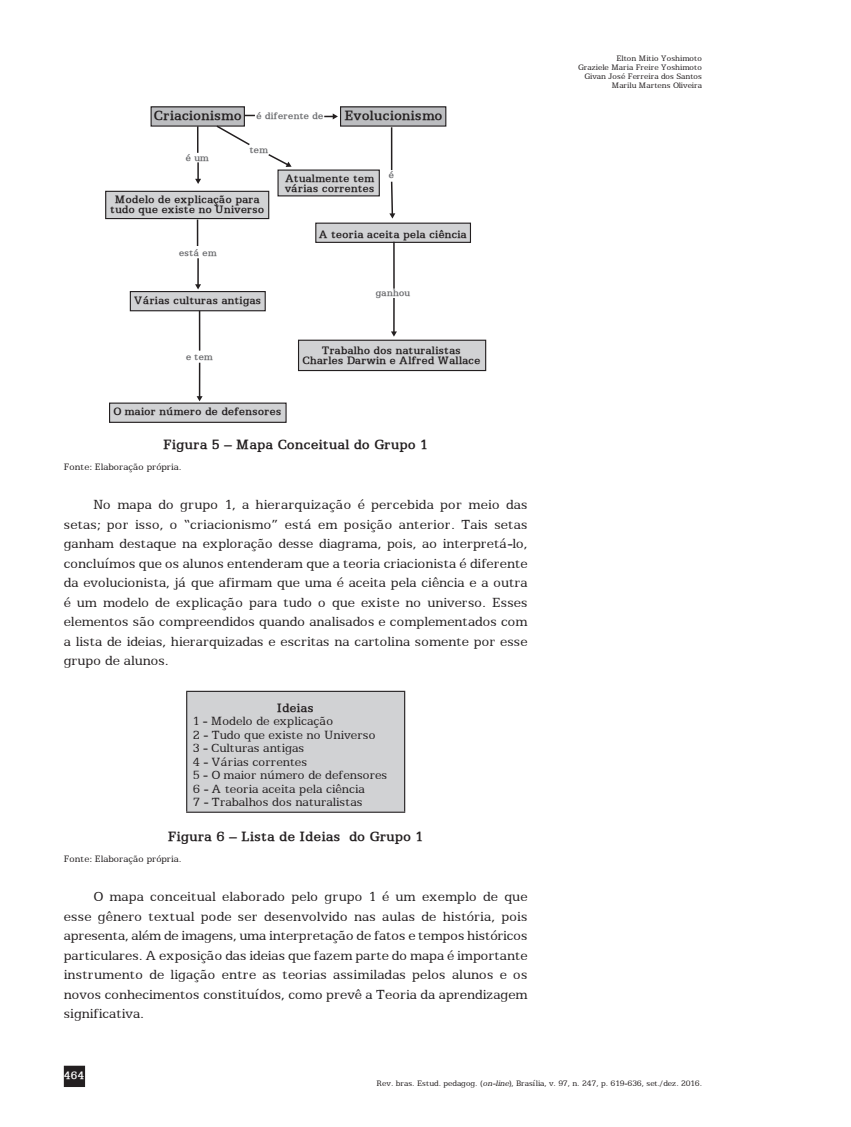
<style>
.page{position:relative;width:851px;height:1127px;background:#fff}
.page>*{position:absolute;margin:0;border:0;box-sizing:border-box;transform-origin:0 0}
.t1{font:15px/19.5px "Eggo Normal";color:#231f20;text-align:justify}
.t2{font:700 15px "Eggo";color:#231f20}
.t3{font:13.5px/13.5px "Eggo Normal";color:#231f20}
.t4{font:700 13.5px "Eggo";color:#231f20}
.t5{font:700 12px/9.9px "Eggo";color:#231f20;text-align:center}
.t6{font:700 12px "Eggo";color:#fff}
.t7{font:10.5px "Eggo Normal";color:#231f20}
.t8{font:700 10.5px "Eggo";color:#6c6d70}
.t9{font:9px/9px "Eggo Normal";color:#231f20;text-align:right}
.s1{font-size:10.5px;color:#6c6d70}
.s2{font-style:italic}
</style>
<div class="page">
<div style="left:65px;top:1066px;width:19px;height:20px;background:#231f20"></div>
<div style="left:64px;top:1066px;width:21px;height:21px;border:2px solid #231f20"></div>
<div style="left:187px;top:691px;width:217px;height:121px;background:#d1d2d4"></div>
<hr style="left:186px;top:691px;width:219px;height:1px;background:#231f20">
<hr style="left:186px;top:692px;width:1px;height:120px;background:#231f20">
<hr style="left:404px;top:692px;width:1px;height:120px;background:#231f20">
<hr style="left:186px;top:812px;width:219px;height:1px;background:#231f20">
<div style="left:151px;top:107px;width:93px;height:19px;background:#bcbdc0"></div>
<div style="left:150px;top:106px;width:95px;height:21px;border:1px solid #231f20"></div>
<div style="left:340px;top:107px;width:106px;height:19px;background:#bcbdc0"></div>
<div style="left:340px;top:106px;width:106px;height:21px;border:1px solid #231f20"></div>
<div style="left:316px;top:223px;width:154px;height:19px;background:#d1d2d4"></div>
<div style="left:315px;top:223px;width:156px;height:20px;border:1px solid #231f20"></div>
<div style="left:106px;top:191px;width:163px;height:28px;background:#d1d2d4"></div>
<div style="left:105px;top:191px;width:164px;height:28px;border:1px solid #231f20"></div>
<div style="left:130px;top:292px;width:135px;height:19px;background:#d1d2d4"></div>
<div style="left:130px;top:291px;width:136px;height:20px;border:1px solid #231f20"></div>
<div style="left:298px;top:340px;width:187px;height:30px;background:#d1d2d4"></div>
<div style="left:298px;top:340px;width:188px;height:31px;border:1px solid #231f20"></div>
<div style="left:109px;top:403px;width:177px;height:19px;background:#d1d2d4"></div>
<div style="left:109px;top:402px;width:177px;height:21px;border:1px solid #231f20"></div>
<hr style="left:199px;top:363px;width:1px;height:34px;background:#231f20">
<svg style="left:196px;top:396px;width:6px;height:5px"></svg>
<svg style="left:196px;top:114px;width:199px;height:238px"></svg>
<p class="t2" style="left:154px;top:104px;width:171px">Criacionismo <span class="s1">é diferente de</span></p>
<p class="t8" style="left:250px;top:142px;width:20px">tem</p>
<p class="t8" style="left:186px;top:150px;width:25px">é um</p>
<p class="t2" style="left:345px;top:104px;width:99px">Evolucionismo</p>
<p class="t5" style="left:111px;top:194px;width:155px">Modelo de explicação para tudo que existe no Universo</p>
<p class="t8" style="left:179px;top:245px;width:39px">está em</p>
<p class="t5" style="left:135px;top:294px;width:128px">Várias culturas antigas</p>
<p class="t8" style="left:186px;top:349px;width:29px">e tem</p>
<p class="t5" style="left:285px;top:172px;width:91px;text-align:left">Atualmente tem várias correntes</p>
<p class="t8" style="left:389px;top:167px;width:7px">é</p>
<p class="t5" style="left:319px;top:228px;width:149px">A teoria aceita pela ciência</p>
<p class="t8" style="left:376px;top:285px;width:36px">ganhou</p>
<p class="t5" style="left:302px;top:345px;width:180px">Trabalho dos naturalistas<br>Charles Darwin e Alfred Wallace</p>
<p class="t5" style="left:113px;top:405px;width:170px">O maior número de defensores</p>
<p class="t2" style="left:163px;top:433px;width:266px">Figura 5 – Mapa Conceitual do Grupo 1</p>
<p class="t7" style="left:64px;top:459px;width:119px">Fonte: Elaboração própria.</p>
<p class="t1" style="left:64px;top:493px;width:465px;text-indent:30px">No mapa do grupo 1, a hierarquização é percebida por meio das setas; por isso, o “criacionismo” está em posição anterior. Tais setas ganham destaque na exploração desse diagrama, pois, ao interpretá-lo, concluímos que os alunos entenderam que a teoria criacionista é diferente da evolucionista, já que afirmam que uma é aceita pela ciência e a outra é um modelo de explicação para tudo o que existe no universo. Esses elementos são compreendidos quando analisados e complementados com a lista de ideias, hierarquizadas e escritas na cartolina somente por esse grupo de alunos.</p>
<p class="t4" style="left:277px;top:697px;width:38px">Ideias</p>
<p class="t3" style="left:193px;top:713px;width:196px">1 - Modelo de explicação<br>2 - Tudo que existe no Universo<br>3 - Culturas antigas<br>4 - Várias correntes<br>5 - O maior número de defensores<br>6 - A teoria aceita pela ciência<br>7 - Trabalhos dos naturalistas</p>
<p class="t2" style="left:168px;top:825px;width:256px">Figura 6 – Lista de Ideias do Grupo 1</p>
<p class="t7" style="left:64px;top:851px;width:119px">Fonte: Elaboração própria.</p>
<p class="t1" style="left:64px;top:885px;width:465px;text-indent:30px">O mapa conceitual elaborado pelo grupo 1 é um exemplo de que esse gênero textual pode ser desenvolvido nas aulas de história, pois apresenta, além de imagens, uma interpretação de fatos e tempos históricos particulares. A exposição das ideias que fazem parte do mapa é importante instrumento de ligação entre as teorias assimiladas pelos alunos e os novos conhecimentos constituídos, como prevê a Teoria da aprendizagem significativa.</p>
<p class="t9" style="left:578px;top:53px;width:126px">Elton Mitio Yoshimoto<br>Graziele Maria Freire Yoshimoto<br>Givan José Ferreira dos Santos<br>Marilu Martens Oliveira</p>
<p class="t6" style="left:64px;top:1066px;width:22px">464</p>
<p class="t9" style="left:376px;top:1077px;width:327px">Rev. bras. Estud. pedagog. (<span class="s2">on-line</span>), Brasília, v. 97, n. 247, p. 619-636, set./dez. 2016.</p>
</div>
